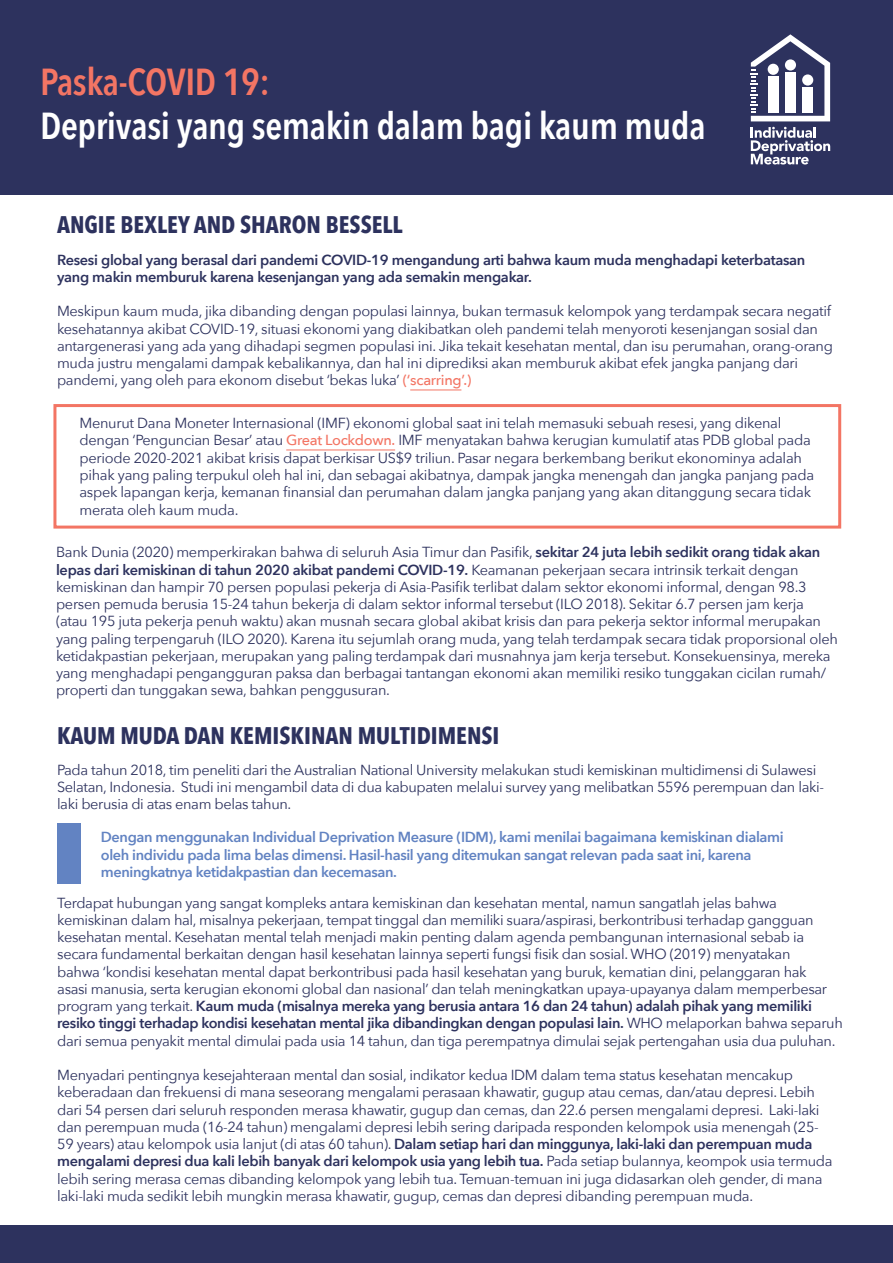
<style>
.page{position:relative;width:893px;height:1263px;background:#fff}
.page>*{position:absolute;margin:0;border:0;box-sizing:border-box;transform-origin:0 0}
.t1{font:600 37.5px "Avenir Next Condensed";letter-spacing:-.01em;color:#fff}
.t2{font:600 37.5px "Avenir Next Condensed";letter-spacing:-.01em;color:#f37564}
.t3{font:700 24px "Avenir Next Condensed";color:#2d325e}
.t4{font:14.55px/17.2px "Avenir Next";letter-spacing:-.025em;color:#2d325e}
.t5{font:600 14.55px/17.2px "Avenir Next";letter-spacing:-.025em;color:#6283c2}
.t6{font:600 14.55px/17.2px "Avenir Next";letter-spacing:-.02em;color:#2d325e}
.s1{font-weight:500;color:#f37564}
.s2{font-weight:600}
</style>
<div class="page">
<hr style="left:410px;top:390px;width:51px;height:1px;background:#f37564">
<div style="left:0;top:0;width:893px;height:194px;background:#2d325e"></div>
<div style="left:0;top:1225px;width:893px;height:38px;background:#2d325e"></div>
<div style="left:53px;top:404px;width:788px;height:125px;border:3px solid #f37564"></div>
<svg style="left:751px;top:127px;width:79px;height:38px"></svg>
<svg style="left:751px;top:34px;width:79px;height:87px"></svg>
<hr style="left:286px;top:450px;width:109px;height:1px;background:#f37564">
<div style="left:57px;top:823px;width:24px;height:61px;background:#6283c2"></div>
<h1 class="t2" style="left:40px;top:49px;width:231px">Paska-COVID 19:</h1>
<h1 class="t1" style="left:40px;top:93px;width:667px">Deprivasi yang semakin dalam bagi kaum muda</h1>
<h2 class="t3" style="left:57px;top:210px;width:347px">ANGIE BEXLEY AND SHARON BESSELL</h2>
<p class="t6" style="left:57px;top:251px;width:750px">Resesi global yang berasal dari pandemi COVID-19 mengandung arti bahwa kaum muda menghadapi keterbatasan yang makin memburuk karena kesenjangan yang ada semakin mengakar.</p>
<p class="t4" style="left:57px;top:302px;width:777px">Meskipun kaum muda, jika dibanding dengan populasi lainnya, bukan termasuk kelompok yang terdampak secara negatif kesehatannya akibat COVID-19, situasi ekonomi yang diakibatkan oleh pandemi telah menyoroti kesenjangan sosial dan antargenerasi yang ada yang dihadapi segmen populasi ini. Jika tekait kesehatan mental, dan isu perumahan, orang-orang muda justru mengalami dampak kebalikannya, dan hal ini diprediksi akan memburuk akibat efek jangka panjang dari pandemi, yang oleh para ekonom disebut ‘bekas luka’ <span class="s1">(‘scarring’.)</span></p>
<p class="t4" style="left:80px;top:414px;width:736px">Menurut Dana Moneter Internasional (IMF) ekonomi global saat ini telah memasuki sebuah resesi, yang dikenal dengan ‘Penguncian Besar’ atau <span class="s1">Great Lockdown.</span> IMF menyatakan bahwa kerugian kumulatif atas PDB global pada periode 2020-2021 akibat krisis dapat berkisar US$9 triliun. Pasar negara berkembang berikut ekonominya adalah pihak yang paling terpukul oleh hal ini, dan sebagai akibatnya, dampak jangka menengah dan jangka panjang pada aspek lapangan kerja, kemanan finansial dan perumahan dalam jangka panjang yang akan ditanggung secara tidak merata oleh kaum muda.</p>
<p class="t4" style="left:56px;top:543px;width:783px">Bank Dunia (2020) memperkirakan bahwa di seluruh Asia Timur dan Pasifik, <span class="s2">sekitar 24 juta lebih sedikit orang tidak akan lepas dari kemiskinan di tahun 2020 akibat pandemi COVID-19.</span> Keamanan pekerjaan secara intrinsik terkait dengan kemiskinan dan hampir 70 persen populasi pekerja di Asia-Pasifik terlibat dalam sektor ekonomi informal, dengan 98.3 persen pemuda berusia 15-24 tahun bekerja di dalam sektor informal tersebut (ILO 2018). Sekitar 6.7 persen jam kerja (atau 195 juta pekerja penuh waktu) akan musnah secara global akibat krisis dan para pekerja sektor informal merupakan yang paling terpengaruh (ILO 2020). Karena itu sejumlah orang muda, yang telah terdampak secara tidak proporsional oleh ketidakpastian pekerjaan, merupakan yang paling terdampak dari musnahnya jam kerja tersebut. Konsekuensinya, mereka yang menghadapi pengangguran paksa dan berbagai tantangan ekonomi akan memiliki resiko tunggakan cicilan rumah/ properti dan tunggakan sewa, bahkan penggusuran.</p>
<h2 class="t3" style="left:57px;top:721px;width:444px">KAUM MUDA DAN KEMISKINAN MULTIDIMENSI</h2>
<p class="t4" style="left:57px;top:760px;width:769px">Pada tahun 2018, tim peneliti dari the Australian National University melakukan studi kemiskinan multidimensi di Sulawesi<br>Selatan, Indonesia. Studi ini mengambil data di dua kabupaten melalui survey yang melibatkan 5596 perempuan dan laki&shy;laki berusia di atas enam belas tahun.</p>
<p class="t5" style="left:101px;top:828px;width:684px">Dengan menggunakan Individual Deprivation Measure (IDM), kami menilai bagaimana kemiskinan dialami oleh individu pada lima belas dimensi. Hasil-hasil yang ditemukan sangat relevan pada saat ini, karena meningkatnya ketidakpastian dan kecemasan.</p>
<p class="t4" style="left:57px;top:893px;width:787px">Terdapat hubungan yang sangat kompleks antara kemiskinan dan kesehatan mental, namun sangatlah jelas bahwa kemiskinan dalam hal, misalnya pekerjaan, tempat tinggal dan memiliki suara/aspirasi, berkontribusi terhadap gangguan kesehatan mental. Kesehatan mental telah menjadi makin penting dalam agenda pembangunan internasional sebab ia secara fundamental berkaitan dengan hasil kesehatan lainnya seperti fungsi fisik dan sosial. WHO (2019) menyatakan<br>bahwa ‘kondisi kesehatan mental dapat berkontribusi pada hasil kesehatan yang buruk, kematian dini, pelanggaran hak<br>asasi manusia, serta kerugian ekonomi global dan nasional’ dan telah meningkatkan upaya-upayanya dalam memperbesar program yang terkait. <span class="s2">Kaum muda (misalnya mereka yang berusia antara 16 dan 24 tahun) adalah pihak yang memiliki resiko tinggi terhadap kondisi kesehatan mental jika dibandingkan dengan populasi lain.</span> WHO melaporkan bahwa separuh dari semua penyakit mental dimulai pada usia 14 tahun, dan tiga perempatnya dimulai sejak pertengahan usia dua puluhan.</p>
<p class="t4" style="left:57px;top:1066px;width:777px">Menyadari pentingnya kesejahteraan mental dan sosial, indikator kedua IDM dalam tema status kesehatan mencakup keberadaan dan frekuensi di mana seseorang mengalami perasaan khawatir, gugup atau cemas, dan/atau depresi. Lebih dari 54 persen dari seluruh responden merasa khawatir, gugup dan cemas, dan 22.6 persen mengalami depresi. Laki-laki dan perempuan muda (16-24 tahun) mengalami depresi lebih sering daripada responden kelompok usia menengah (25- 59 years) atau kelompok usia lanjut (di atas 60 tahun). <span class="s2">Dalam setiap hari dan minggunya, laki-laki dan perempuan muda mengalami depresi dua kali lebih banyak dari kelompok usia yang lebih tua.</span> Pada setiap bulannya, keompok usia termuda lebih sering merasa cemas dibanding kelompok yang lebih tua. Temuan-temuan ini juga didasarkan oleh gender, di mana laki-laki muda sedikit lebih mungkin merasa khawatir, gugup, cemas dan depresi dibanding perempuan muda.</p>
</div>
